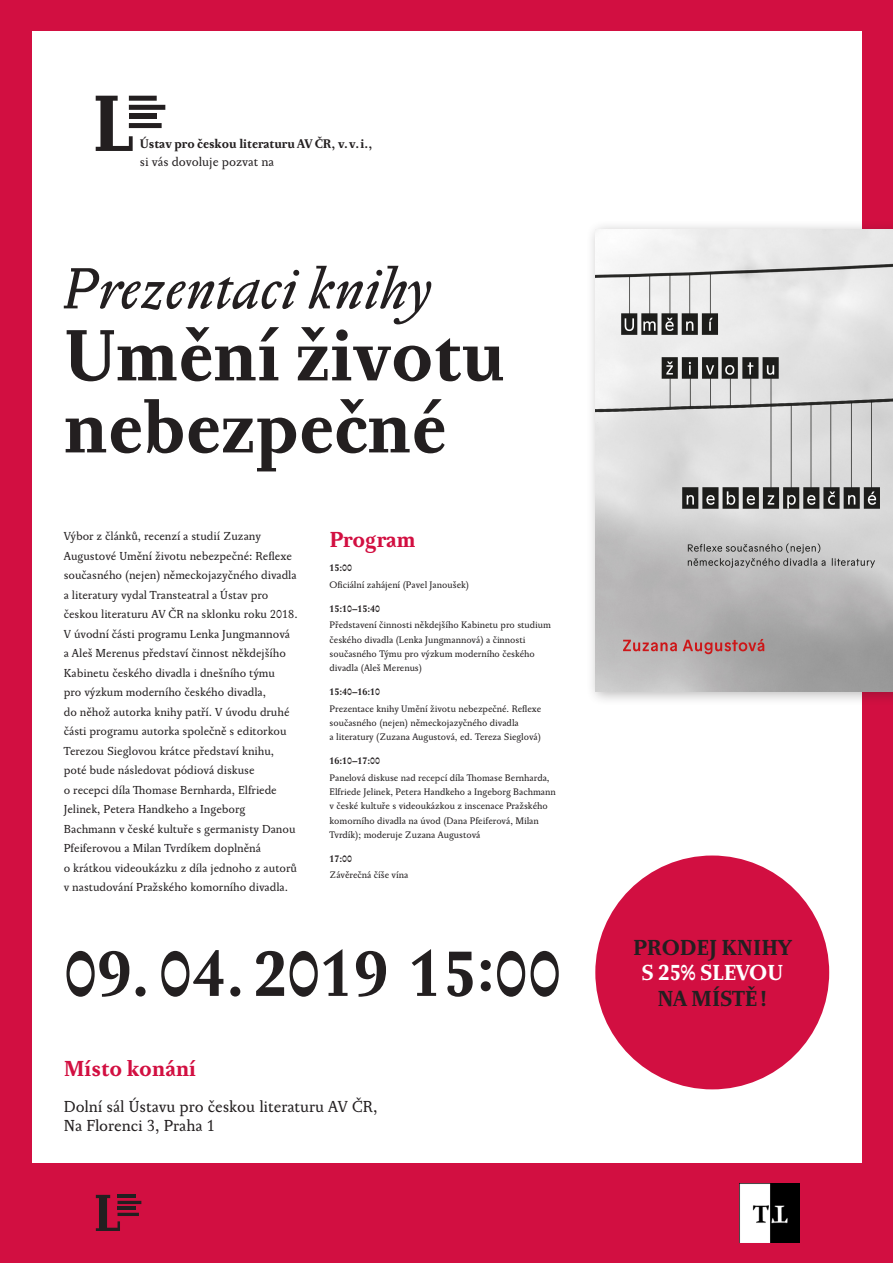
<style>
.page{position:relative;width:893px;height:1263px;background:#d20f41}
.page>*{position:absolute;margin:0;border:0;box-sizing:border-box;transform-origin:0 0}
.t1{font:700 75px/72px "Pentagraf";color:#231f20}
.t2{font:700 66px "Pentagraf";color:#231f20}
.t3{font:italic 60px "Pentagraf";color:#231f20}
.t4{font:700 22.5px/25.5px "Pentagraf";color:#231f20;text-align:center}
.t5{font:700 22.5px "Pentagraf";color:#d20f41}
.Body{font:16.5px/19.5px "Pentagraf";color:#231f20}
.Zahlavi{font:700 12.9px/17.2px "Pentagraf";color:#231f20}
.Body-2{font:12px/19.5px "Pentagraf";color:#231f20}
.Petit{font:9.75px/14.2px "Pentagraf";color:#231f20}
.Petit-2{font:700 9.75px "Pentagraf";color:#231f20}
.s1{font-weight:400}
.s2{color:#fff}
</style>
<div class="page">
<div style="left:32px;top:32px;width:829px;height:1131px;background:#fff"></div>
<div style="left:585px;top:220px;width:308px;height:486px;background:#231f20;opacity:.3"></div>
<img style="left:595px;top:230px;width:298px;height:462px">
<div style="left:595px;top:855px;width:234px;height:234px;background:#d20f41;border-radius:50%"></div>
<div style="left:129px;top:96px;width:28px;height:5px;background:#231f20"></div>
<div style="left:129px;top:105px;width:36px;height:5px;background:#231f20"></div>
<div style="left:129px;top:114px;width:28px;height:5px;background:#231f20"></div>
<div style="left:129px;top:123px;width:33px;height:5px;background:#231f20"></div>
<svg style="left:96px;top:96px;width:37px;height:55px"></svg>
<hr style="left:118px;top:1195px;width:18px;height:3px;background:#231f20">
<hr style="left:118px;top:1201px;width:23px;height:3px;background:#231f20">
<hr style="left:118px;top:1207px;width:18px;height:3px;background:#231f20">
<hr style="left:118px;top:1213px;width:21px;height:3px;background:#231f20">
<svg style="left:96px;top:1195px;width:24px;height:36px"></svg>
<img style="left:740px;top:1183px;width:59px;height:59px">
<p class="Zahlavi" style="left:140px;top:136px;width:234px">Ústav pro českou literaturu AV ČR, v. v. i., <span class="s1">si vás dovoluje pozvat na</span></p>
<h1 class="t3" style="left:64px;top:251px;width:370px">Prezentaci knihy</h1>
<h1 class="t1" style="left:64px;top:322px;width:443px">Umění životu nebezpečné</h1>
<p class="Body-2" style="left:64px;top:527px;width:235px">Výbor z článků, recenzí a studií Zuzany Augustové Umění životu nebezpečné: Reflexe současného (nejen) německojazyčného divadla a literatury vydal Transteatral a Ústav pro českou literaturu AV ČR na sklonku roku 2018.<br>V úvodní části programu Lenka Jungmannová a Aleš Merenus představí činnost někdejšího Kabinetu českého divadla i dnešního týmu<br>pro výzkum moderního českého divadla,<br>do něhož autorka knihy patří. V úvodu druhé části programu autorka společně s editorkou Terezou Sieglovou krátce představí knihu, poté bude následovat pódiová diskuse<br>o recepci díla Thomase Bernharda, Elfriede Jelinek, Petera Handkeho a Ingeborg Bachmann v české kultuře s germanisty Danou Pfeiferovou a Milan Tvrdíkem doplněná<br>o krátkou videoukázku z díla jednoho z autorů v nastudování Pražského komorního divadla.</p>
<h3 class="t5" style="left:330px;top:527px;width:87px">Program</h3>
<p class="Petit-2" style="left:330px;top:562px;width:24px">15:00</p>
<p class="Petit" style="left:330px;top:578px;width:141px">Oficiální zahájení (Pavel Janoušek)</p>
<p class="Petit-2" style="left:330px;top:603px;width:52px">15:10–15:40</p>
<p class="Petit" style="left:330px;top:618px;width:223px">Představení činnosti někdejšího Kabinetu pro studium českého divadla (Lenka Jungmannová) a činnosti současného Týmu pro výzkum moderního českého divadla (Aleš Merenus)</p>
<p class="Petit-2" style="left:330px;top:686px;width:52px">15:40–16:10</p>
<p class="Petit" style="left:330px;top:702px;width:213px">Prezentace knihy Umění životu nebezpečné. Reflexe současného (nejen) německojazyčného divadla<br>a literatury (Zuzana Augustová, ed. Tereza Sieglová)</p>
<p class="Petit-2" style="left:330px;top:755px;width:52px">16:10–17:00</p>
<p class="Petit" style="left:330px;top:771px;width:228px">Panelová diskuse nad recepcí díla Thomase Bernharda, Elfriede Jelinek, Petera Handkeho a Ingeborg Bachmann v české kultuře s videoukázkou z inscenace Pražského komorního divadla na úvod (Dana Pfeiferová, Milan Tvrdík); moderuje Zuzana Augustová</p>
<p class="Petit-2" style="left:330px;top:853px;width:24px">17:00</p>
<p class="Petit" style="left:330px;top:868px;width:80px">Závěrečná číše vína</p>
<h1 class="t2" style="left:64px;top:935px;width:499px">09.04.2019 15:00</h1>
<h3 class="t4" style="left:633px;top:935px;width:160px">PRODEJ KNIHY<br><span class="s2">S 25% SLEVOU<br></span>NA MÍSTĚ!</h3>
<h3 class="t5" style="left:64px;top:1055px;width:134px">Místo konání</h3>
<p class="Body" style="left:64px;top:1097px;width:315px">Dolní sál Ústavu pro českou literaturu AV ČR,<br>Na Florenci 3, Praha 1</p>
</div>
